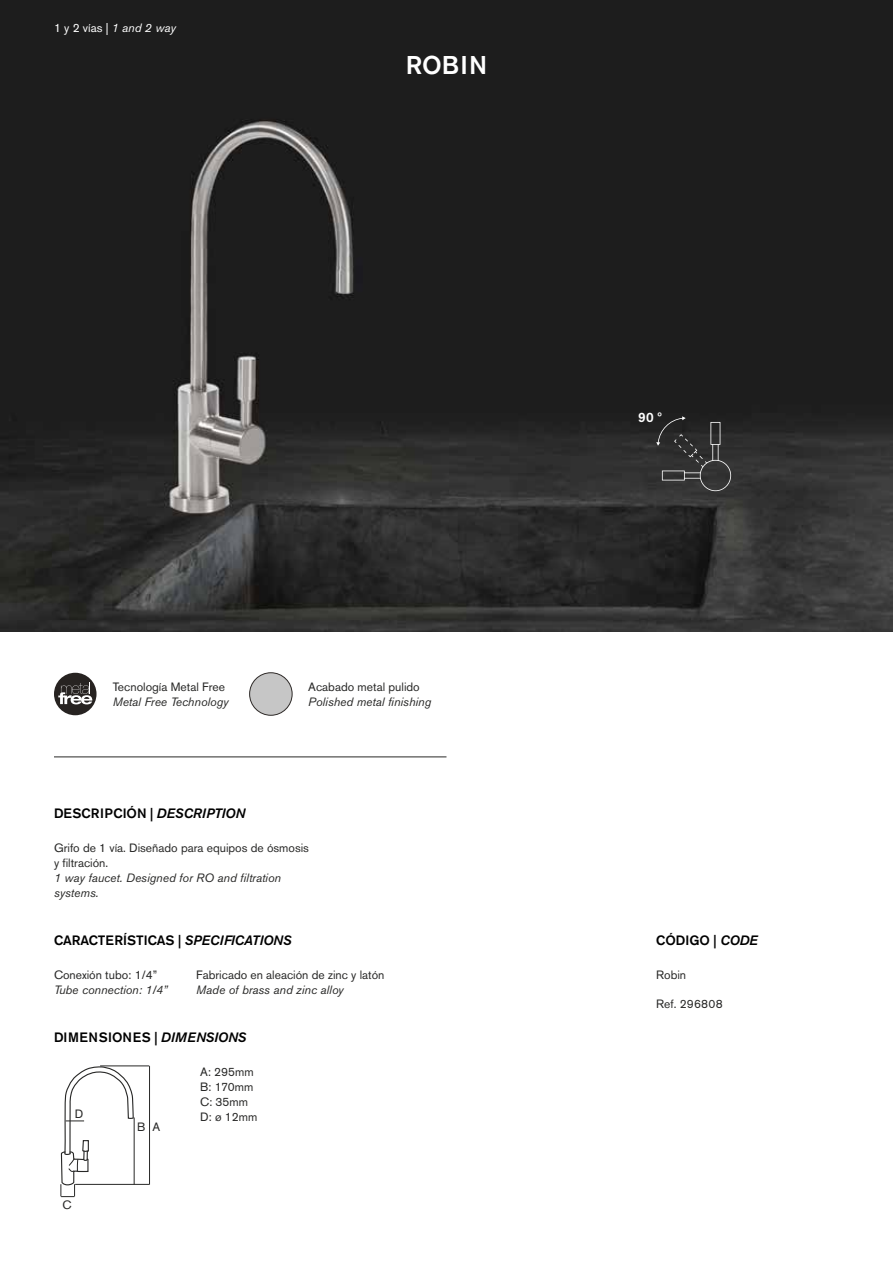
<style>
.page{position:relative;width:893px;height:1263px;background:#fff}
.page>*{position:absolute;margin:0;border:0;box-sizing:border-box;transform-origin:0 0}
.t1{font:500 25.5px "Akzidenz Grotesk BE";letter-spacing:.02em;color:#fff}
.t2{font:500 13.5px "Akzidenz Grotesk BE";color:#000}
.t3{font:500 13.5px "Akzidenz Grotesk BE";letter-spacing:.04em;color:#000}
.t4{font:500 13.5px "Akzidenz Grotesk BE";color:#fff}
.t5{font:12px/15px "Akzidenz Grotesk BE";color:#282827}
.t6{font:italic 12px/15px "Akzidenz Grotesk BE";color:#282827}
.t7{font:12px "Akzidenz Grotesk BE";color:#fff}
.t8{font:12px "Akzidenz Grotesk BE";letter-spacing:.02em;color:#282827}
.s1{font-style:italic}
</style>
<div class="page">
<img style="left:0;top:0;width:893px;height:631px">
<svg style="left:656px;top:416px;width:75px;height:75px;background:#383838"></svg>
<hr style="left:54px;top:757px;width:392px;height:1px;background:#282827">
<hr style="left:134px;top:1117px;width:1px;height:67px;background:#282827">
<hr style="left:149px;top:1066px;width:1px;height:118px;background:#282827">
<hr style="left:75px;top:1184px;width:74px;height:1px;background:#282827">
<hr style="left:100px;top:1066px;width:49px;height:1px;background:#282827">
<svg style="left:60px;top:1065px;width:74px;height:132px"></svg>
<div style="left:54px;top:673px;width:43px;height:42px;background:#272321;border-radius:50%"></div>
<svg style="left:58px;top:682px;width:34px;height:22px"></svg>
<div style="left:250px;top:673px;width:42px;height:42px;background:#c6c6c6;border-radius:50%"></div>
<div style="left:249px;top:672px;width:43px;height:43px;border:1px solid #2e2a28;border-radius:50%"></div>
<p class="t7" style="left:54px;top:20px;width:123px">1 y 2 vías | <span class="s1">1 and 2 way</span></p>
<h1 class="t1" style="left:406px;top:50px;width:83px">ROBIN</h1>
<p class="t5" style="left:113px;top:679px;width:114px">Tecnología Metal Free</p>
<p class="t6" style="left:113px;top:694px;width:118px">Metal Free Technology</p>
<p class="t2" style="left:54px;top:805px;width:193px">DESCRIPCIÓN | <span class="s1">DESCRIPTION</span></p>
<p class="t5" style="left:308px;top:679px;width:113px">Acabado metal pulido</p>
<p class="t6" style="left:308px;top:694px;width:125px">Polished metal finishing</p>
<p class="t5" style="left:54px;top:841px;width:256px">Grifo de 1 vía. Diseñado para equipos de ósmosis y filtración.</p>
<p class="t6" style="left:54px;top:871px;width:229px">1 way faucet. Designed for RO and filtration systems.</p>
<p class="t2" style="left:54px;top:932px;width:239px">CARACTERÍSTICAS | <span class="s1">SPECIFICATIONS</span></p>
<p class="t5" style="left:54px;top:968px;width:105px">Conexión tubo: 1/4”</p>
<p class="t6" style="left:54px;top:983px;width:115px">Tube connection: 1/4”</p>
<p class="t5" style="left:196px;top:968px;width:190px">Fabricado en aleación de zinc y latón</p>
<p class="t6" style="left:196px;top:983px;width:149px">Made of brass and zinc alloy</p>
<p class="t3" style="left:54px;top:1029px;width:194px">DIMENSIONES | <span class="s1">DIMENSIONS</span></p>
<p class="t5" style="left:75px;top:1106px;width:10px">D</p>
<p class="t5" style="left:63px;top:1197px;width:10px">C</p>
<p class="t5" style="left:137px;top:1119px;width:10px">B</p>
<p class="t5" style="left:153px;top:1119px;width:9px">A</p>
<p class="t5" style="left:200px;top:1064px;width:59px">A: 295mm<br>B: 170mm<br>C: 35mm<br>D: ø 12mm</p>
<p class="t4" style="left:638px;top:409px;width:25px">90 º</p>
<p class="t2" style="left:656px;top:932px;width:103px">CÓDIGO | <span class="s1">CODE</span></p>
<p class="t5" style="left:656px;top:968px;width:31px">Robin</p>
<p class="t8" style="left:656px;top:997px;width:68px">Ref. 296808</p>
</div>
